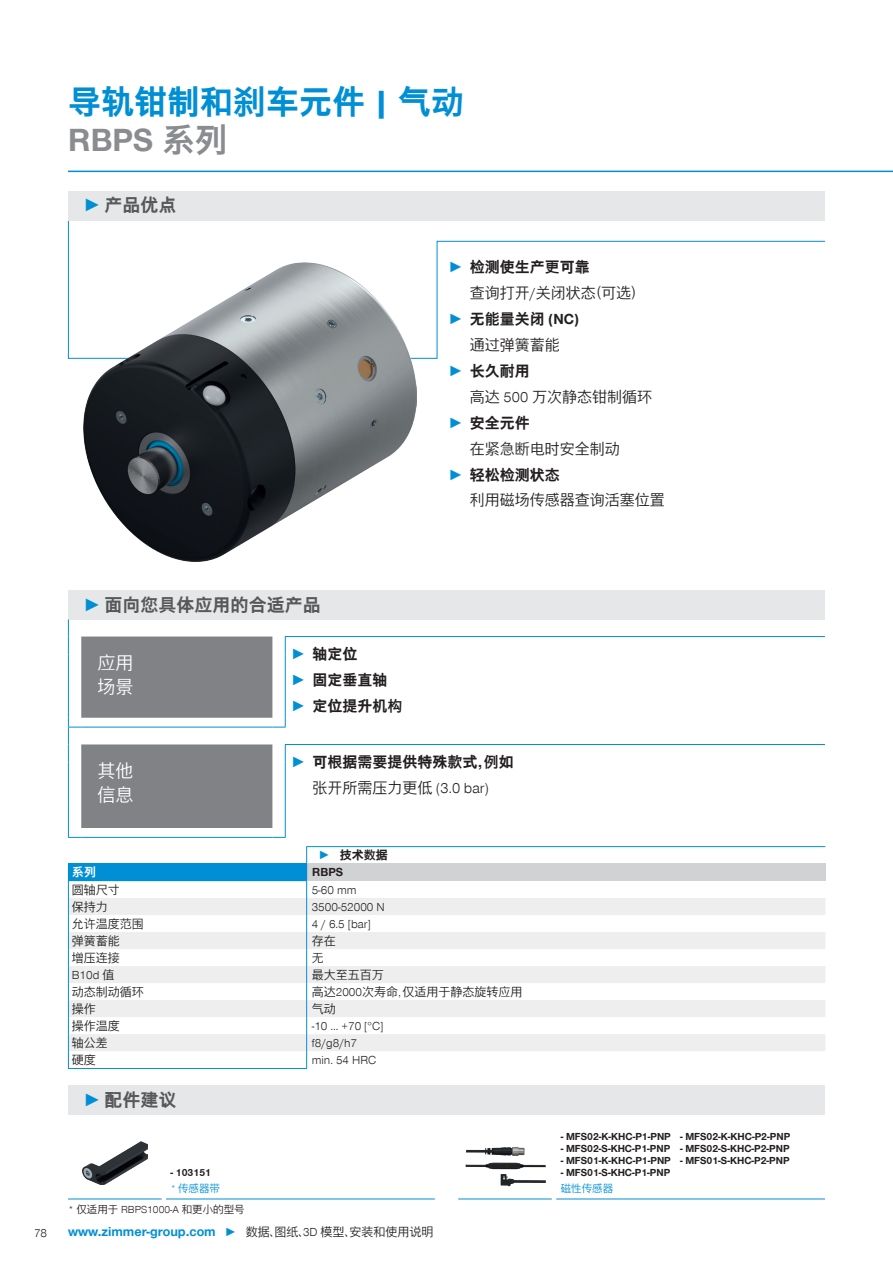
<style>
.page{position:relative;width:893px;height:1263px;background:#fff}
.page>*{position:absolute;margin:0;border:0;box-sizing:border-box;transform-origin:0 0}
.CB_AF_Headline_22_25{font:700 33px/37.5px "Zimmer Group Sans Global";color:#008fd5}
.t1{font:700 18px "Zimmer Group Sans Global";color:#57585a}
.CB_AF_Überschrift_Infobox{font:300 18px/24px "Zimmer Group Sans Global";color:#fff}
.CB_AF_Prodvort_Body{font:300 15px "Zimmer Group Sans Global";color:#231f20}
.t2{font:700 15px "Zimmer Group Sans Global";color:#231f20}
.CB_AF_Seitenzahl_links{font:700 13.5px "Zimmer Group Sans Global";color:#008fd5}
.CB_AF_Seitenzahl_links-2{font:300 12px "Zimmer Group Sans Global";color:#231f20}
.CB_AF_Tabellentext_Bestellnummer{font:700 12px "Zimmer Group Sans Global";color:#231f20}
.CB_AF_Tabellentext_Bestellnummer-2{font:700 12px "Zimmer Group Sans Global";color:#fff}
.CB_AF_Text_7{font:700 10.5px "Zimmer Group Sans Global";color:#231f20}
.CB_AF_Beschreibungstext{font:300 10.5px "Zimmer Group Sans Global";color:#231f20}
.CB_AF_Text_7-2{font:300 10.5px "Zimmer Group Sans Global";color:#008fd5}
.s1{color:#8a8c8f}
.s2{font-family:"Zimmer Group Sans";color:#008fd5}
.s3{color:#008fd5}
.s4{font-weight:300;font-size:12px}
.s5{font-weight:300;font-size:12px;color:#231f20}
</style>
<div class="page">
<svg style="left:68px;top:221px;width:757px;height:138px"></svg>
<img style="left:83px;top:262px;width:333px;height:300px">
<hr style="left:68px;top:171px;width:825px;height:1px;background:#008fd5">
<div style="left:68px;top:191px;width:757px;height:30px;background:#e6e7e9"></div>
<div style="left:68px;top:590px;width:757px;height:29px;background:#e6e7e9"></div>
<div style="left:68px;top:1085px;width:757px;height:30px;background:#e6e7e9"></div>
<img style="left:82px;top:1141px;width:65px;height:43px">
<hr style="left:68px;top:1198px;width:94px;height:1px;background:#008fd5">
<hr style="left:166px;top:1198px;width:269px;height:1px;background:#008fd5">
<img style="left:465px;top:1147px;width:81px;height:40px">
<hr style="left:458px;top:1198px;width:94px;height:1px;background:#008fd5">
<hr style="left:556px;top:1198px;width:269px;height:1px;background:#008fd5">
<hr style="left:285px;top:636px;width:540px;height:1px;background:#008fd5">
<hr style="left:285px;top:744px;width:540px;height:1px;background:#008fd5">
<svg style="left:68px;top:619px;width:218px;height:219px"></svg>
<hr style="left:306px;top:846px;width:519px;height:1px;background:#008fd5">
<div style="left:68px;top:864px;width:239px;height:17px;background:#008fd5"></div>
<div style="left:307px;top:864px;width:518px;height:17px;background:#d1d2d4"></div>
<svg style="left:69px;top:898px;width:756px;height:153px;fill:#eeeeef"></svg>
<hr style="left:68px;top:1068px;width:239px;height:1px;background:#008fd5">
<svg style="left:68px;top:881px;width:1px;height:187px"></svg>
<svg style="left:306px;top:847px;width:1px;height:221px"></svg>
<p class="CB_AF_Headline_22_25" style="left:68px;top:83px;width:398px">导轨钳制和刹车元件 | 气动<br><span class="s1">RBPS 系列</span></p>
<p class="t1" style="left:83px;top:194px;width:95px"><span class="s2">►</span> 产品优点</p>
<p class="t2" style="left:449px;top:259px;width:143px"><span class="s2">►</span> 检测使生产更可靠</p>
<p class="CB_AF_Prodvort_Body" style="left:470px;top:284px;width:177px">查询打开/关闭状态（可选）</p>
<p class="t2" style="left:449px;top:310px;width:132px"><span class="s2">►</span> 无能量关闭 (NC)</p>
<p class="CB_AF_Prodvort_Body" style="left:470px;top:336px;width:91px">通过弹簧蓄能</p>
<p class="t2" style="left:449px;top:362px;width:83px"><span class="s2">►</span> 长久耐用</p>
<p class="CB_AF_Prodvort_Body" style="left:470px;top:388px;width:184px">高达 500 万次静态钳制循环</p>
<p class="t2" style="left:449px;top:414px;width:83px"><span class="s2">►</span> 安全元件</p>
<p class="CB_AF_Prodvort_Body" style="left:470px;top:440px;width:151px">在紧急断电时安全制动</p>
<p class="t2" style="left:449px;top:466px;width:113px"><span class="s2">►</span> 轻松检测状态</p>
<p class="CB_AF_Prodvort_Body" style="left:470px;top:491px;width:196px">利用磁场传感器查询活塞位置</p>
<p class="t1" style="left:83px;top:594px;width:239px"><span class="s2">►</span> 面向您具体应用的合适产品</p>
<p class="CB_AF_Überschrift_Infobox" style="left:97px;top:651px;width:37px">应用场景</p>
<p class="t2" style="left:291px;top:645px;width:68px"><span class="s2">►</span> 轴定位</p>
<p class="t2" style="left:291px;top:671px;width:98px"><span class="s2">►</span> 固定垂直轴</p>
<p class="t2" style="left:291px;top:697px;width:113px"><span class="s2">►</span> 定位提升机构</p>
<p class="CB_AF_Überschrift_Infobox" style="left:97px;top:759px;width:37px">其他信息</p>
<p class="t2" style="left:291px;top:753px;width:224px"><span class="s2">►</span> 可根据需要提供特殊款式，例如</p>
<p class="CB_AF_Prodvort_Body" style="left:313px;top:779px;width:178px">张开所需压力更低 (3.0 bar)</p>
<p class="CB_AF_Tabellentext_Bestellnummer" style="left:319px;top:848px;width:71px"><span class="s3">►</span> 技术数据</p>
<p class="CB_AF_Tabellentext_Bestellnummer-2" style="left:72px;top:865px;width:26px">系列</p>
<p class="CB_AF_Tabellentext_Bestellnummer" style="left:312px;top:865px;width:33px">RBPS</p>
<p class="CB_AF_Seitenzahl_links-2" style="left:72px;top:882px;width:49px">圆轴尺寸</p>
<p class="CB_AF_Seitenzahl_links-2" style="left:312px;top:882px;width:46px">5-60 mm</p>
<p class="CB_AF_Seitenzahl_links-2" style="left:72px;top:899px;width:37px">保持力</p>
<p class="CB_AF_Seitenzahl_links-2" style="left:312px;top:899px;width:74px">3500-52000 N</p>
<p class="CB_AF_Seitenzahl_links-2" style="left:72px;top:916px;width:73px">允许温度范围</p>
<p class="CB_AF_Seitenzahl_links-2" style="left:312px;top:916px;width:61px">4 / 6.5 [bar]</p>
<p class="CB_AF_Seitenzahl_links-2" style="left:72px;top:933px;width:49px">弹簧蓄能</p>
<p class="CB_AF_Seitenzahl_links-2" style="left:312px;top:933px;width:25px">存在</p>
<p class="CB_AF_Seitenzahl_links-2" style="left:72px;top:950px;width:49px">增压连接</p>
<p class="CB_AF_Seitenzahl_links-2" style="left:312px;top:950px;width:13px">无</p>
<p class="CB_AF_Seitenzahl_links-2" style="left:72px;top:967px;width:44px">B10d 值</p>
<p class="CB_AF_Seitenzahl_links-2" style="left:312px;top:967px;width:73px">最大至五百万</p>
<p class="CB_AF_Seitenzahl_links-2" style="left:72px;top:984px;width:73px">动态制动循环</p>
<p class="CB_AF_Seitenzahl_links-2" style="left:312px;top:984px;width:212px">高达2000次寿命，仅适用于静态旋转应用</p>
<p class="CB_AF_Seitenzahl_links-2" style="left:72px;top:1001px;width:25px">操作</p>
<p class="CB_AF_Seitenzahl_links-2" style="left:312px;top:1001px;width:25px">气动</p>
<p class="CB_AF_Seitenzahl_links-2" style="left:72px;top:1018px;width:49px">操作温度</p>
<p class="CB_AF_Seitenzahl_links-2" style="left:312px;top:1018px;width:73px">-10 ... +70 [°C]</p>
<p class="CB_AF_Seitenzahl_links-2" style="left:72px;top:1035px;width:37px">轴公差</p>
<p class="CB_AF_Seitenzahl_links-2" style="left:312px;top:1035px;width:47px">f8/g8/h7</p>
<p class="CB_AF_Seitenzahl_links-2" style="left:72px;top:1052px;width:25px">硬度</p>
<p class="CB_AF_Seitenzahl_links-2" style="left:312px;top:1052px;width:66px">min. 54 HRC</p>
<p class="t1" style="left:83px;top:1089px;width:95px"><span class="s2">►</span> 配件建议</p>
<p class="CB_AF_Seitenzahl_links-2" style="left:34px;top:1226px;width:15px">78</p>
<p class="CB_AF_Text_7" style="left:171px;top:1166px;width:42px">- 103151</p>
<p class="CB_AF_Text_7-2" style="left:171px;top:1182px;width:51px">* 传感器带</p>
<p class="CB_AF_Beschreibungstext" style="left:68px;top:1203px;width:178px">* 仅适用于 RBPS1000-A 和更小的型号</p>
<p class="CB_AF_Seitenzahl_links" style="left:68px;top:1224px;width:367px">www.zimmer-group.com <span class="s4">►</span> <span class="s5">数据、图纸、3D 模型、安装和使用说明</span></p>
<p class="CB_AF_Text_7" style="left:561px;top:1130px;width:112px">- MFS02-K-KHC-P1-PNP</p>
<p class="CB_AF_Text_7" style="left:561px;top:1142px;width:111px">- MFS02-S-KHC-P1-PNP</p>
<p class="CB_AF_Text_7" style="left:561px;top:1154px;width:112px">- MFS01-K-KHC-P1-PNP</p>
<p class="CB_AF_Text_7" style="left:561px;top:1166px;width:111px">- MFS01-S-KHC-P1-PNP</p>
<p class="CB_AF_Text_7-2" style="left:561px;top:1182px;width:54px">磁性传感器</p>
<p class="CB_AF_Text_7" style="left:680px;top:1130px;width:112px">- MFS02-K-KHC-P2-PNP</p>
<p class="CB_AF_Text_7" style="left:680px;top:1142px;width:111px">- MFS02-S-KHC-P2-PNP</p>
<p class="CB_AF_Text_7" style="left:680px;top:1154px;width:111px">- MFS01-S-KHC-P2-PNP</p>
</div>
